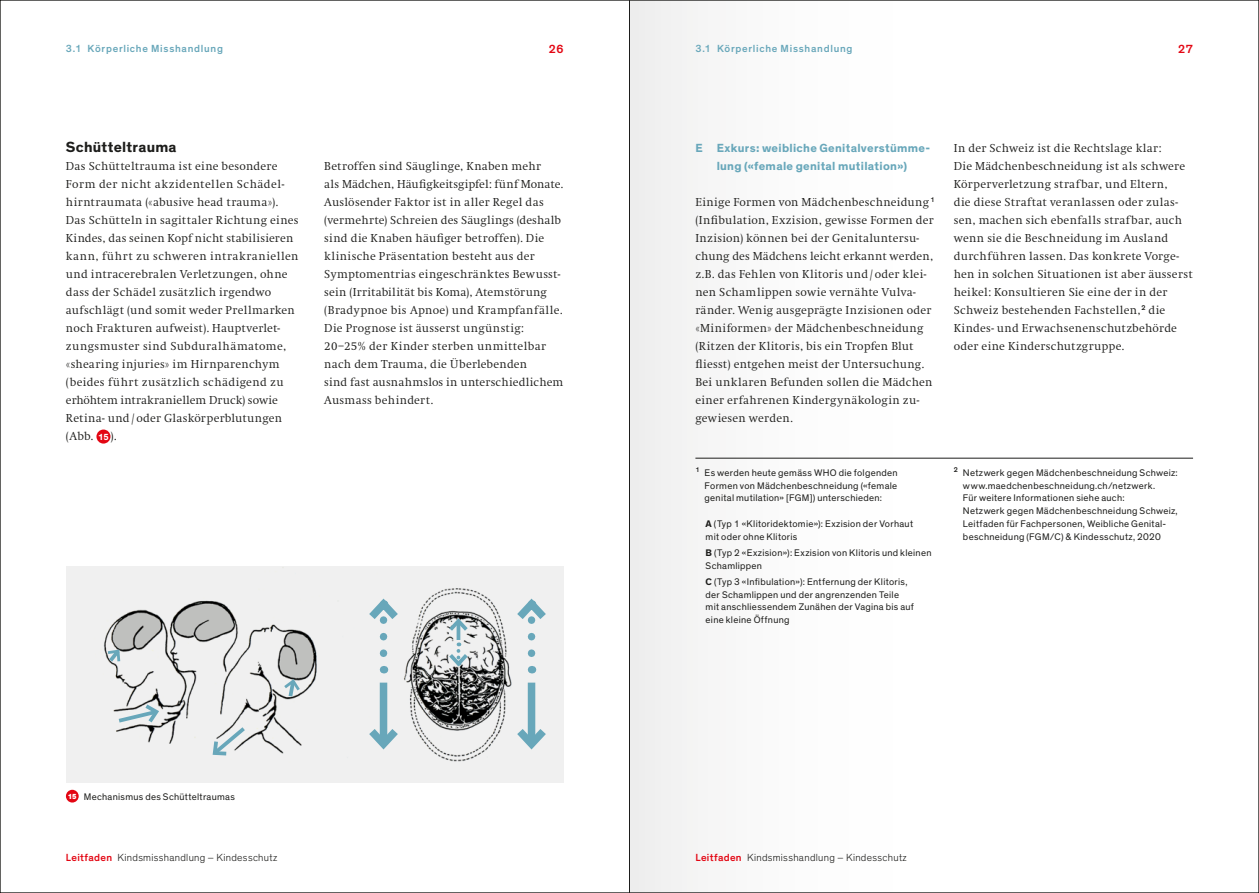
<style>
.page{position:relative;width:1259px;height:893px;background:#fff}
.page>*{position:absolute;margin:0;border:0;box-sizing:border-box;transform-origin:0 0}
.t1{font:700 15px "Theinhardt";letter-spacing:.015em;color:#1d1d1b}
.t2{font:300 12px/18px "Swift";letter-spacing:.02em;color:#1d1d1b}
.t3{font:700 12px/18px "Theinhardt";letter-spacing:.025em;color:#68a7ba;text-align:center}
.t4{font:500 12px "Theinhardt";color:#e30613}
.t5{font:300 10.5px "Theinhardt";letter-spacing:.03em;color:#1d1d1b}
.t6{font:500 10.5px "Theinhardt";letter-spacing:.07em;color:#68a7ba}
.t7{font:9.75px/12.8px "Theinhardt";letter-spacing:.03em;color:#1d1d1b}
.s1{font-family:"Theinhardt";font-weight:700;font-size:9px;color:#fff}
.s2{font-weight:700}
.s3{font-weight:800;font-size:7.5px;color:#fff}
.s4{font-weight:500;color:#e30613}
</style>
<div class="page">
<div style="left:629px;top:0;width:339px;height:893px;background:linear-gradient(to right,#f1f1f1,#fff)"></div>
<div style="left:96px;top:430px;width:14px;height:14px;background:#e30613;border-radius:50%"></div>
<div style="left:66px;top:790px;width:13px;height:12px;background:#e30613;border-radius:50%"></div>
<hr style="left:695px;top:458px;width:498px;height:1px;background:#1d1d1b">
<div style="left:66px;top:566px;width:497px;height:216px;background:#f0f0f0"></div>
<img style="left:103px;top:567px;width:434px;height:195px">
<div style="left:528px;top:683px;width:7px;height:61px;background:#68a7ba"></div>
<svg style="left:509px;top:721px;width:37px;height:34px"></svg>
<div style="left:380px;top:683px;width:7px;height:61px;background:#68a7ba"></div>
<svg style="left:361px;top:721px;width:45px;height:34px"></svg>
<svg style="left:115px;top:701px;width:47px;height:26px"></svg>
<svg style="left:105px;top:646px;width:18px;height:20px"></svg>
<svg style="left:281px;top:677px;width:21px;height:24px"></svg>
<svg style="left:209px;top:723px;width:40px;height:35px"></svg>
<svg style="left:509px;top:593px;width:37px;height:60px"></svg>
<svg style="left:361px;top:593px;width:45px;height:60px"></svg>
<svg style="left:456px;top:635px;width:4px;height:5px"></svg>
<svg style="left:445px;top:615px;width:26px;height:20px"></svg>
<svg style="left:445px;top:642px;width:26px;height:27px"></svg>
<p class="t4" style="left:549px;top:42px;width:16px">26</p>
<p class="t4" style="left:1178px;top:42px;width:16px">27</p>
<p class="t6" style="left:66px;top:42px;width:158px">3.1 Körperliche Misshandlung</p>
<p class="t6" style="left:695px;top:42px;width:158px">3.1 Körperliche Misshandlung</p>
<p class="t1" style="left:66px;top:138px;width:112px">Schütteltrauma</p>
<p class="t2" style="left:66px;top:157px;width:234px">Das Schütteltrauma ist eine besondere Form der nicht akzidentellen Schädel&shy;hirntraumata («abusive head trauma»).<br>Das Schütteln in sagittaler Richtung eines Kindes, das seinen Kopf nicht stabilisieren kann, führt zu schweren intrakraniellen und intracerebralen Verletzungen, ohne dass der Schädel zusätzlich irgendwo aufschlägt (und somit weder Prellmarken noch Frakturen aufweist). Hauptverlet&shy;zungsmuster sind Subduralhämatome, «shearing injuries» im Hirnparenchym (beides führt zusätzlich schädigend zu erhöhtem intrakraniellem Druck) sowie Retina- und / oder Glaskörperblutungen (Abb. <span class="s1">15</span> ).</p>
<p class="t2" style="left:324px;top:157px;width:241px">Betroffen sind Säuglinge, Knaben mehr<br>als Mädchen, Häufigkeitsgipfel: fünf Monate.<br>Auslösender Faktor ist in aller Regel das (vermehrte) Schreien des Säuglings (deshalb sind die Knaben häufiger betroffen). Die klinische Präsentation besteht aus der Symptomentrias eingeschränktes Bewusst&shy;sein (Irritabilität bis Koma), Atemstörung (Bradypnoe bis Apnoe) und Krampfanfälle.<br>Die Prognose ist äusserst ungünstig:<br>20–25% der Kinder sterben unmittelbar nach dem Trauma, die Überlebenden<br>sind fast ausnahmslos in unterschiedlichem Ausmass behindert.</p>
<p class="t3" style="left:695px;top:139px;width:236px">E Exkurs: weibliche Genitalverstümme&shy;lung («female genital mutilation»)</p>
<p class="t2" style="left:695px;top:193px;width:241px">Einige Formen von Mädchenbeschneidung <sup>1 </sup>(Infibulation, Exzision, gewisse Formen der Inzision) können bei der Genitaluntersu&shy;chung des Mädchens leicht erkannt werden, z.B. das Fehlen von Klitoris und / oder klei&shy;nen Schamlippen sowie vernähte Vulva&shy;ränder. Wenig ausgeprägte Inzisionen oder «Miniformen» der Mädchenbeschneidung (Ritzen der Klitoris, bis ein Tropfen Blut fliesst) entgehen meist der Untersuchung.<br>Bei unklaren Befunden sollen die Mädchen einer erfahrenen Kindergynäkologin zu&shy;gewiesen werden.</p>
<p class="t7" style="left:704px;top:467px;width:194px;text-align:justify;text-indent:-9px"><sup>1</sup> Es werden heute gemäss WHO die folgenden Formen von Mädchenbeschneidung («female genital mutilation» [FGM]) unterschieden:</p>
<p class="t7" style="left:705px;top:518px;width:209px"><span class="s2">A</span> (Typ 1 «Klitoridektomie»): Exzision der Vorhaut mit oder ohne Klitoris</p>
<p class="t7" style="left:705px;top:546px;width:227px"><span class="s2">B</span> (Typ 2 «Exzision»): Exzision von Klitoris und kleinen<br>Schamlippen</p>
<p class="t7" style="left:705px;top:575px;width:210px"><span class="s2">C</span> (Typ 3 «Infibulation»): Entfernung der Klitoris, der Schamlippen und der angrenzenden Teile mit anschliessendem Zunähen der Vagina bis auf eine kleine Öffnung</p>
<p class="t2" style="left:954px;top:139px;width:240px">In der Schweiz ist die Rechtslage klar:<br>Die Mädchenbeschneidung ist als schwere Körperverletzung strafbar, und Eltern,<br>die diese Straftat veranlassen oder zulas&shy;sen, machen sich ebenfalls strafbar, auch wenn sie die Beschneidung im Ausland durchführen lassen. Das konkrete Vorge&shy;hen in solchen Situationen ist aber äusserst heikel: Konsultieren Sie eine der in der Schweiz bestehenden Fachstellen, <sup>2</sup> die Kindes- und Erwachsenenschutzbehörde oder eine Kinderschutzgruppe.</p>
<p class="t7" style="left:963px;top:467px;width:216px;text-indent:-9px"><sup>2</sup> Netzwerk gegen Mädchenbeschneidung Schweiz: www.maedchenbeschneidung.ch/netzwerk.<br>Für weitere Informationen siehe auch:<br>Netzwerk gegen Mädchenbeschneidung Schweiz, Leitfaden für Fachpersonen, Weibliche Genital&shy;beschneidung (FGM/C) &amp; Kindesschutz, 2020</p>
<p class="t7" style="left:68px;top:791px;width:169px"><span class="s3">15</span> Mechanismus des Schütteltraumas</p>
<p class="t5" style="left:66px;top:851px;width:213px"><span class="s4">Leitfaden</span> Kindsmisshandlung – Kindesschutz</p>
<p class="t5" style="left:695px;top:851px;width:213px"><span class="s4">Leitfaden</span> Kindsmisshandlung – Kindesschutz</p>
</div>
